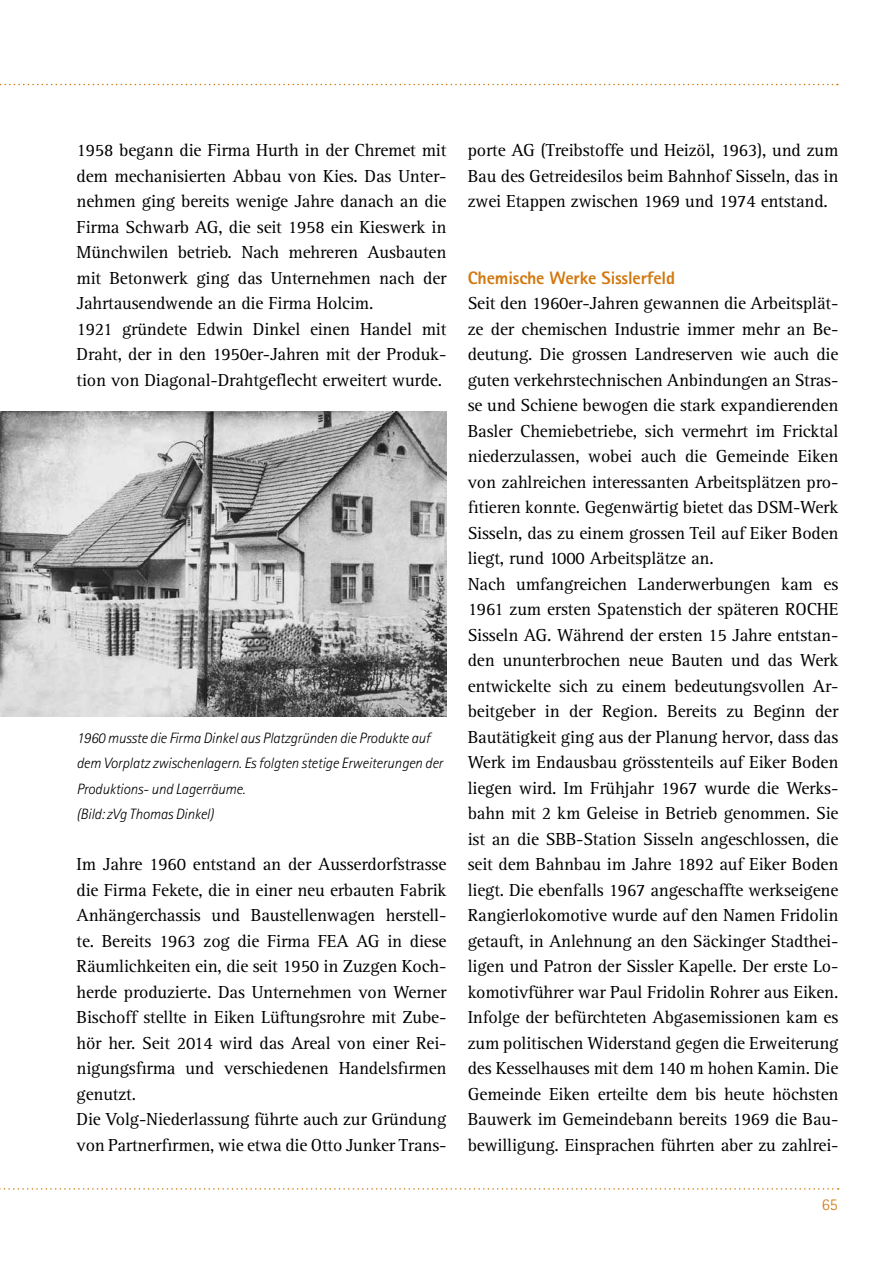
<style>
.page{position:relative;width:893px;height:1263px;background:#fff}
.page>*{position:absolute;margin:0;border:0;box-sizing:border-box;transform-origin:0 0}
.t1{font:18px/25.5px "Rotis Serif";letter-spacing:-.01em;color:#000}
.t2{font:800 18px "Rotis Sans Serif";letter-spacing:-.01em;color:#d2780e}
.t3{font:300 16.5px "Rotis Sans Serif";color:#d2780e}
.t4{font:italic 300 15px/25.5px "Rotis Sans Serif";letter-spacing:-.01em;color:#000}
</style>
<div class="page">
<svg style="left:0;top:84px;width:838px;height:1px"></svg>
<svg style="left:0;top:1188px;width:839px;height:2px"></svg>
<img style="left:1px;top:411px;width:445px;height:306px">
<p class="t1" style="left:77px;top:138px;width:371px">1958 begann die Firma Hurth in der Chremet mit dem mechanisierten Abbau von Kies. Das Unter&shy;nehmen ging bereits wenige Jahre danach an die Firma Schwarb AG, die seit 1958 ein Kieswerk in Münchwilen betrieb. Nach mehreren Ausbauten mit Betonwerk ging das Unternehmen nach der Jahrtausendwende an die Firma Holcim.<br>1921 gründete Edwin Dinkel einen Handel mit Draht, der in den 1950er-Jahren mit der Produk&shy;tion von Diagonal-Drahtgeflecht erweitert wurde.</p>
<p class="t4" style="left:77px;top:725px;width:368px">1960 musste die Firma Dinkel aus Platzgründen die Produkte auf dem Vorplatz zwischenlagern. Es folgten stetige Erweiterungen der Produktions- und Lagerräume.<br>(Bild: zVg Thomas Dinkel)</p>
<p class="t1" style="left:77px;top:852px;width:371px">Im Jahre 1960 entstand an der Ausserdorfstrasse die Firma Fekete, die in einer neu erbauten Fabrik Anhängerchassis und Baustellenwagen herstell&shy;te. Bereits 1963 zog die Firma FEA AG in diese Räumlichkeiten ein, die seit 1950 in Zuzgen Koch&shy;herde produzierte. Das Unternehmen von Werner Bischoff stellte in Eiken Lüftungsrohre mit Zube&shy;hör her. Seit 2014 wird das Areal von einer Rei&shy;nigungsfirma und verschiedenen Handelsfirmen genutzt.<br>Die Volg-Niederlassung führte auch zur Gründung von Partnerfirmen, wie etwa die Otto Junker Trans-</p>
<p class="t1" style="left:468px;top:138px;width:372px;text-align:justify">porte AG (Treibstoffe und Heizöl, 1963), und zum Bau des Getreidesilos beim Bahnhof Sisseln, das in zwei Etappen zwischen 1969 und 1974 entstand.</p>
<p class="t2" style="left:468px;top:266px;width:209px">Chemische Werke Sisslerfeld</p>
<p class="t1" style="left:468px;top:291px;width:372px">Seit den 1960er-Jahren gewannen die Arbeitsplät&shy;ze der chemischen Industrie immer mehr an Be&shy;deutung. Die grossen Landreserven wie auch die guten verkehrstechnischen Anbindungen an Stras&shy;se und Schiene bewogen die stark expandierenden Basler Chemiebetriebe, sich vermehrt im Fricktal niederzulassen, wobei auch die Gemeinde Eiken von zahlreichen interessanten Arbeitsplätzen pro&shy;fitieren konnte. Gegenwärtig bietet das DSM-Werk Sisseln, das zu einem grossen Teil auf Eiker Boden liegt, rund 1000 Arbeitsplätze an.<br>Nach umfangreichen Landerwerbungen kam es 1961 zum ersten Spatenstich der späteren ROCHE Sisseln AG. Während der ersten 15 Jahre entstan&shy;den ununterbrochen neue Bauten und das Werk entwickelte sich zu einem bedeutungsvollen Ar&shy;beitgeber in der Region. Bereits zu Beginn der Bautätigkeit ging aus der Planung hervor, dass das Werk im Endausbau grösstenteils auf Eiker Boden liegen wird. Im Frühjahr 1967 wurde die Werks&shy;bahn mit 2 km Geleise in Betrieb genommen. Sie ist an die SBB-Station Sisseln angeschlossen, die seit dem Bahnbau im Jahre 1892 auf Eiker Boden liegt. Die ebenfalls 1967 angeschaffte werkseigene Rangierlokomotive wurde auf den Namen Fridolin getauft, in Anlehnung an den Säckinger Stadthei&shy;ligen und Patron der Sissler Kapelle. Der erste Lo&shy;komotivführer war Paul Fridolin Rohrer aus Eiken.<br>Infolge der befürchteten Abgasemissionen kam es zum politischen Widerstand gegen die Erweiterung des Kesselhauses mit dem 140 m hohen Kamin. Die Gemeinde Eiken erteilte dem bis heute höchsten Bauwerk im Gemeindebann bereits 1969 die Bau&shy;bewilligung. Einsprachen führten aber zu zahlrei-</p>
<p class="t3" style="left:822px;top:1195px;width:17px">65</p>
</div>
